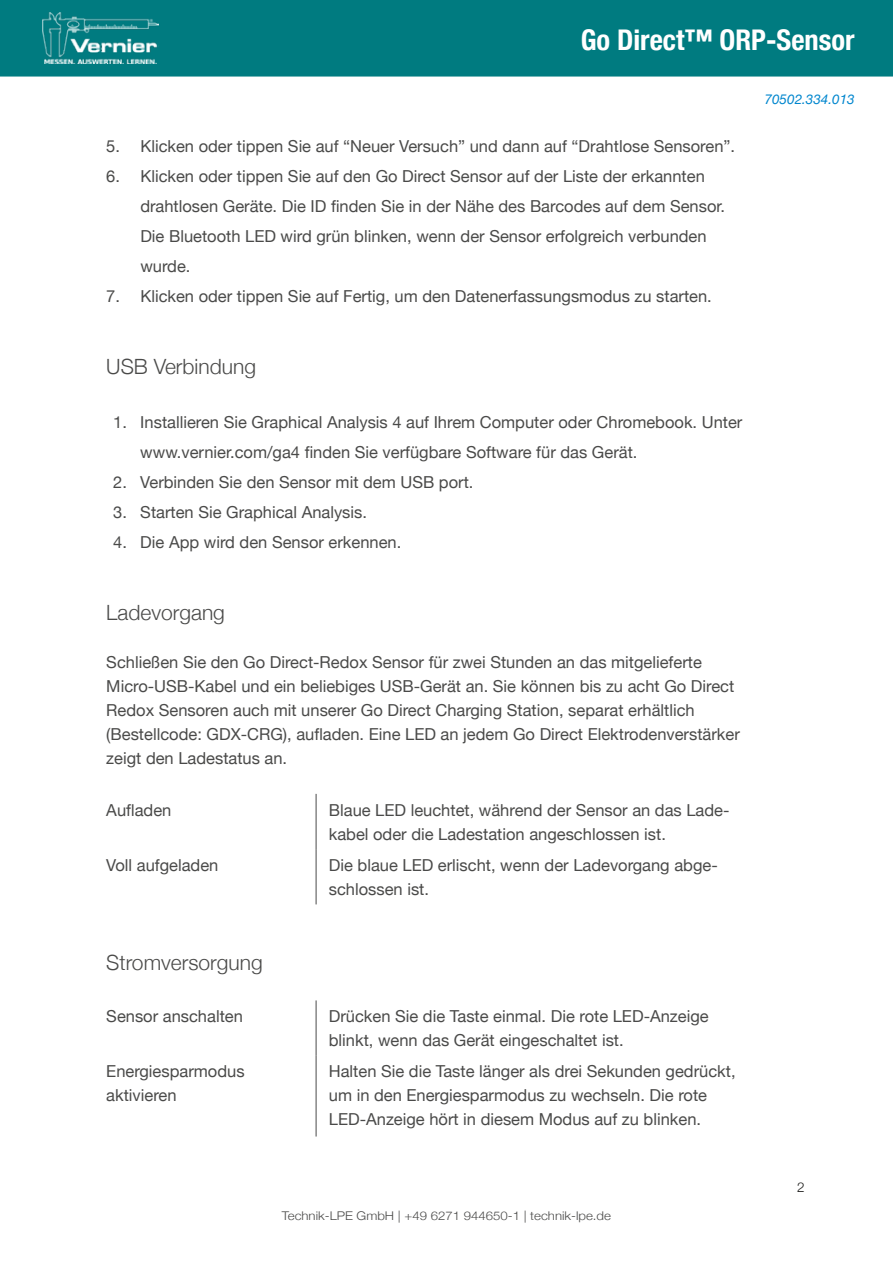
<style>
.page{position:relative;width:893px;height:1263px;background:#fff}
.page>*{position:absolute;margin:0;border:0;box-sizing:border-box;transform-origin:0 0}
.t1{font:700 condensed 28.5px "Helvetica Neue";color:#fff}
.t2{font:300 21px "Helvetica Neue";color:#4a4a49}
.t3{font:16.5px/24px "Helvetica Neue";color:#4a4a49}
.t4{font:italic 13.5px "Helvetica Neue";color:#0086ce}
.t5{font:300 13.5px "Helvetica Neue";color:#1d1d1b}
.t6{font:300 12px "Helvetica Neue";color:#4a4a49;scale:1.1 1}
</style>
<div class="page">
<div style="left:0;top:0;width:893px;height:77px;background:#007b80"></div>
<img style="left:43px;top:12px;width:116px;height:52px">
<hr style="left:316px;top:794px;width:1px;height:55px;background:#4a4a49">
<hr style="left:316px;top:849px;width:1px;height:55px;background:#4a4a49">
<hr style="left:316px;top:1000px;width:1px;height:56px;background:#4a4a49">
<hr style="left:316px;top:1056px;width:1px;height:80px;background:#4a4a49">
<h1 class="t1" style="left:581px;top:16px;width:276px">Go Direct™ ORP-Sensor</h1>
<p class="t3" style="left:106px;top:135px;width:630px">5. Klicken oder tippen Sie auf “Neuer Versuch” und dann auf “Drahtlose Sensoren”.</p>
<p class="t3" style="left:140px;top:162px;width:586px;line-height:30px;text-indent:-34px">6. Klicken oder tippen Sie auf den Go Direct Sensor auf der Liste der erkannten drahtlosen Geräte. Die ID finden Sie in der Nähe des Barcodes auf dem Sensor.<br>Die Bluetooth LED wird grün blinken, wenn der Sensor erfolgreich verbunden wurde.</p>
<p class="t3" style="left:106px;top:285px;width:607px">7. Klicken oder tippen Sie auf Fertig, um den Datenerfassungsmodus zu starten.</p>
<p class="t2" style="left:106px;top:349px;width:151px">USB Verbindung</p>
<p class="t3" style="left:140px;top:408px;width:604px;line-height:30px;text-indent:-27px">1. Installieren Sie Graphical Analysis 4 auf Ihrem Computer oder Chromebook. Unter www.vernier.com/ga4 finden Sie verfügbare Software für das Gerät.</p>
<p class="t3" style="left:113px;top:471px;width:362px">2. Verbinden Sie den Sensor mit dem USB port.</p>
<p class="t3" style="left:113px;top:501px;width:255px">3. Starten Sie Graphical Analysis.</p>
<p class="t3" style="left:113px;top:531px;width:289px">4. Die App wird den Sensor erkennen.</p>
<p class="t2" style="left:106px;top:595px;width:120px">Ladevorgang</p>
<p class="t3" style="left:106px;top:651px;width:635px">Schließen Sie den Go Direct-Redox Sensor für zwei Stunden an das mitgelieferte Micro-USB-Kabel und ein beliebiges USB-Gerät an. Sie können bis zu acht Go Direct Redox Sensoren auch mit unserer Go Direct Charging Station, separat erhältlich (Bestellcode: GDX-CRG), aufladen. Eine LED an jedem Go Direct Elektrodenverstärker zeigt den Ladestatus an.</p>
<p class="t3" style="left:106px;top:799px;width:67px">Aufladen</p>
<p class="t3" style="left:329px;top:799px;width:402px">Blaue LED leuchtet, während der Sensor an das Lade&shy;kabel oder die Ladestation angeschlossen ist.</p>
<p class="t3" style="left:106px;top:854px;width:114px">Voll aufgeladen</p>
<p class="t3" style="left:329px;top:854px;width:390px">Die blaue LED erlischt, wenn der Ladevorgang abge&shy;schlossen ist.</p>
<p class="t4" style="left:765px;top:90px;width:92px">70502.334.013</p>
<p class="t2" style="left:106px;top:946px;width:158px">Stromversorgung</p>
<p class="t3" style="left:106px;top:1005px;width:138px">Sensor anschalten</p>
<p class="t3" style="left:329px;top:1005px;width:381px">Drücken Sie die Taste einmal. Die rote LED-Anzeige blinkt, wenn das Gerät eingeschaltet ist.</p>
<p class="t3" style="left:106px;top:1060px;width:140px">Energiesparmodus aktivieren</p>
<p class="t3" style="left:329px;top:1060px;width:408px">Halten Sie die Taste länger als drei Sekunden gedrückt, um in den Energiesparmodus zu wechseln. Die rote<br>LED-Anzeige hört in diesem Modus auf zu blinken.</p>
<p class="t6" style="left:282px;top:1206px;width:301px">Technik-LPE GmbH +49 6271 944650-1 technik-lpe.de</p>
<p class="t5" style="left:797px;top:1177px;width:9px">2</p>
</div>
